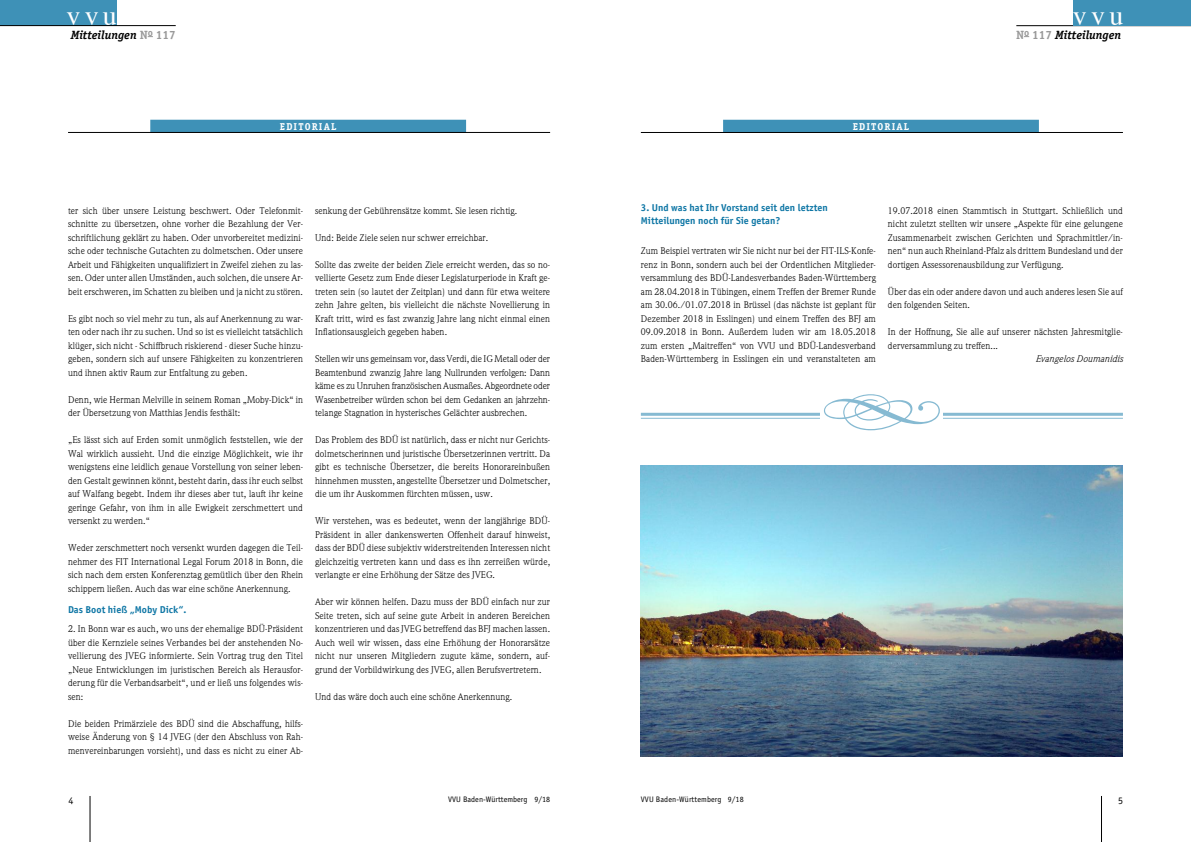
<style>
.page{position:relative;width:1191px;height:842px;background:#fff}
.page>*{position:absolute;margin:0;border:0;box-sizing:border-box;transform-origin:0 0}
.t1{font:95px "Type Embellishments One Let Plain";color:#86bad2}
.t2{font:28px "Times";letter-spacing:.15em;color:#fff}
.t3{font:italic 700 12px "Officina Serif";color:#000}
.t4{font:700 10px/13.5px "Officina Sans";color:#0e76a5}
.t5{font:700 10px "Officina Serif";letter-spacing:.11em;color:#fff}
.t6{font:10px "Officina Sans";color:#000}
.t7{font:9.5px/13.5px "Weidemann";letter-spacing:.01em;color:#000;text-align:justify}
.t8{font:italic 9.5px "Weidemann";letter-spacing:.01em;color:#000}
.t9{font:8px "Officina Sans";letter-spacing:.005em;color:#000}
.s1{font-style:normal;color:#999}
</style>
<div class="page">
<hr style="left:1101px;top:796px;width:1px;height:46px;background:#000">
<hr style="left:1016px;top:25px;width:175px;height:1px;background:#000">
<div style="left:1073px;top:0;width:118px;height:26px;background:#3e91b7"></div>
<div style="left:0;top:0;width:117px;height:26px;background:#3e91b7"></div>
<hr style="left:0;top:25px;width:176px;height:1px;background:#000">
<hr style="left:90px;top:796px;width:1px;height:46px;background:#000">
<div style="left:150px;top:120px;width:316px;height:13px;background:#3e91b7"></div>
<hr style="left:68px;top:132px;width:482px;height:1px;background:#000">
<div style="left:723px;top:120px;width:316px;height:13px;background:#3e91b7"></div>
<hr style="left:641px;top:132px;width:482px;height:1px;background:#000">
<img style="left:641px;top:466px;width:482px;height:291px">
<hr style="left:641px;top:413px;width:482px;height:3px;background:#86bad2">
<hr style="left:641px;top:418px;width:482px;height:1px;background:#86bad2">
<div style="left:820px;top:409px;width:123px;height:12px;background:#fff"></div>
<h2 class="t2" style="left:66px;top:4px;width:52px">vvu</h2>
<p class="t3" style="left:71px;top:30px;width:107px">Mitteilungen <span class="s1">N</span><sup>o</sup> <span class="s1">117</span></p>
<p class="t5" style="left:280px;top:123px;width:58px">EDITORIAL</p>
<p class="t5" style="left:852px;top:123px;width:58px">EDITORIAL</p>
<h2 class="t2" style="left:1073px;top:4px;width:52px">vvu</h2>
<p class="t3" style="left:1016px;top:30px;width:107px"><span class="s1">N</span><sup>o</sup> <span class="s1">117</span> Mitteilungen</p>
<p class="t7" style="left:68px;top:204px;width:236px">ter sich über unsere Leistung beschwert. Oder Telefonmit&shy;schnitte zu übersetzen, ohne vorher die Bezahlung der Ver&shy;schriftlichung geklärt zu haben. Oder unvorbereitet medizini&shy;sche oder technische Gutachten zu dolmetschen. Oder unsere Arbeit und Fähigkeiten unqualifiziert in Zweifel ziehen zu las&shy;sen. Oder unter allen Umständen, auch solchen, die unsere Ar&shy;beit erschweren, im Schatten zu bleiben und ja nicht zu stören.</p>
<p class="t7" style="left:68px;top:312px;width:236px">Es gibt noch so viel mehr zu tun, als auf Anerkennung zu war&shy;ten oder nach ihr zu suchen. Und so ist es vielleicht tatsächlich klüger, sich nicht - Schiffbruch riskierend - dieser Suche hinzu&shy;geben, sondern sich auf unsere Fähigkeiten zu konzentrieren und ihnen aktiv Raum zur Entfaltung zu geben.</p>
<p class="t7" style="left:68px;top:393px;width:236px">Denn, wie Herman Melville in seinem Roman „Moby-Dick“ in der Übersetzung von Matthias Jendis festhält:</p>
<p class="t7" style="left:68px;top:434px;width:236px">„Es lässt sich auf Erden somit unmöglich feststellen, wie der Wal wirklich aussieht. Und die einzige Möglichkeit, wie ihr wenigstens eine leidlich genaue Vorstellung von seiner leben&shy;den Gestalt gewinnen könnt, besteht darin, dass ihr euch selbst auf Walfang begebt. Indem ihr dieses aber tut, lauft ihr keine geringe Gefahr, von ihm in alle Ewigkeit zerschmettert und versenkt zu werden.“</p>
<p class="t7" style="left:68px;top:542px;width:236px">Weder zerschmettert noch versenkt wurden dagegen die Teil&shy;nehmer des FIT International Legal Forum 2018 in Bonn, die sich nach dem ersten Konferenztag gemütlich über den Rhein schippern ließen. Auch das war eine schöne Anerkennung.</p>
<p class="t4" style="left:68px;top:603px;width:120px">Das Boot hieß „Moby Dick“.</p>
<p class="t7" style="left:68px;top:623px;width:236px">2. In Bonn war es auch, wo uns der ehemalige BDÜ-Präsident über die Kernziele seines Verbandes bei der anstehenden No&shy;vellierung des JVEG informierte. Sein Vortrag trug den Titel „Neue Entwicklungen im juristischen Bereich als Herausfor&shy;derung für die Verbandsarbeit“, und er ließ uns folgendes wis&shy;sen:</p>
<p class="t7" style="left:68px;top:717px;width:236px">Die beiden Primärziele des BDÜ sind die Abschaffung, hilfs&shy;weise Änderung von § 14 JVEG (der den Abschluss von Rah&shy;menvereinbarungen vorsieht), und dass es nicht zu einer Ab-</p>
<p class="t7" style="left:315px;top:204px;width:204px">senkung der Gebührensätze kommt. Sie lesen richtig.</p>
<p class="t7" style="left:315px;top:231px;width:175px">Und: Beide Ziele seien nur schwer erreichbar.</p>
<p class="t7" style="left:315px;top:258px;width:236px">Sollte das zweite der beiden Ziele erreicht werden, das so no&shy;vellierte Gesetz zum Ende dieser Legislaturperiode in Kraft ge&shy;treten sein (so lautet der Zeitplan) und dann für etwa weitere zehn Jahre gelten, bis vielleicht die nächste Novellierung in Kraft tritt, wird es fast zwanzig Jahre lang nicht einmal einen Inflationsausgleich gegeben haben.</p>
<p class="t7" style="left:315px;top:353px;width:236px">Stellen wir uns gemeinsam vor, dass Verdi, die IG Metall oder der Beamtenbund zwanzig Jahre lang Nullrunden verfolgen: Dann käme es zu Unruhen französischen Ausmaßes. Abgeordnete oder Wasenbetreiber würden schon bei dem Gedanken an jahrzehn&shy;telange Stagnation in hysterisches Gelächter ausbrechen.</p>
<p class="t7" style="left:315px;top:434px;width:236px">Das Problem des BDÜ ist natürlich, dass er nicht nur Gerichts&shy;dolmetscherinnen und juristische Übersetzerinnen vertritt. Da gibt es technische Übersetzer, die bereits Honorareinbußen hinnehmen mussten, angestellte Übersetzer und Dolmetscher, die um ihr Auskommen fürchten müssen, usw.</p>
<p class="t7" style="left:315px;top:515px;width:236px">Wir verstehen, was es bedeutet, wenn der langjährige BDÜ-Präsident in aller dankenswerten Offenheit darauf hinweist, dass der BDÜ diese subjektiv widerstreitenden Interessen nicht gleichzeitig vertreten kann und dass es ihn zerreißen würde, verlangte er eine Erhöhung der Sätze des JVEG.</p>
<p class="t7" style="left:315px;top:596px;width:236px">Aber wir können helfen. Dazu muss der BDÜ einfach nur zur Seite treten, sich auf seine gute Arbeit in anderen Bereichen konzentrieren und das JVEG betreffend das BFJ machen lassen.<br>Auch weil wir wissen, dass eine Erhöhung der Honorarsätze nicht nur unseren Mitgliedern zugute käme, sondern, auf&shy;grund der Vorbildwirkung des JVEG, allen Berufsvertretern.</p>
<p class="t7" style="left:315px;top:690px;width:199px">Und das wäre doch auch eine schöne Anerkennung.</p>
<p class="t6" style="left:69px;top:797px;width:6px">4</p>
<p class="t9" style="left:448px;top:797px;width:104px">VVU Baden-Württemberg 9/18</p>
<p class="t4" style="left:641px;top:201px;width:188px">3. Und was hat Ihr Vorstand seit den letzten<br>Mitteilungen noch für Sie getan?</p>
<p class="t7" style="left:641px;top:245px;width:236px">Zum Beispiel vertraten wir Sie nicht nur bei der FIT-ILS-Konfe&shy;renz in Bonn, sondern auch bei der Ordentlichen Mitglieder&shy;versammlung des BDÜ-Landesverbandes Baden-Württemberg am 28.04.2018 in Tübingen, einem Treffen der Bremer Runde am 30.06./01.07.2018 in Brüssel (das nächste ist geplant für Dezember 2018 in Esslingen) und einem Treffen des BFJ am 09.09.2018 in Bonn. Außerdem luden wir am 18.05.2018 zum ersten „Maitreffen“ von VVU und BDÜ-Landesverband Baden-Württemberg in Esslingen ein und veranstalteten am</p>
<p class="t7" style="left:888px;top:204px;width:236px">19.07.2018 einen Stammtisch in Stuttgart. Schließlich und nicht zuletzt stellten wir unsere „Aspekte für eine gelungene Zusammenarbeit zwischen Gerichten und Sprachmittler/in&shy;nen“ nun auch Rheinland-Pfalz als drittem Bundesland und der dortigen Assessorenausbildung zur Verfügung.</p>
<p class="t7" style="left:888px;top:285px;width:236px">Über das ein oder andere davon und auch anderes lesen Sie auf den folgenden Seiten.</p>
<p class="t7" style="left:888px;top:326px;width:236px">In der Hoffnung, Sie alle auf unserer nächsten Jahresmitglie&shy;derversammlung zu treffen...</p>
<p class="t8" style="left:1035px;top:355px;width:89px">Evangelos Doumanidis</p>
<h1 class="t1" style="left:819px;top:356px;width:126px">d</h1>
<p class="t9" style="left:641px;top:797px;width:104px">VVU Baden-Württemberg 9/18</p>
<p class="t6" style="left:1118px;top:797px;width:6px">5</p>
</div>
